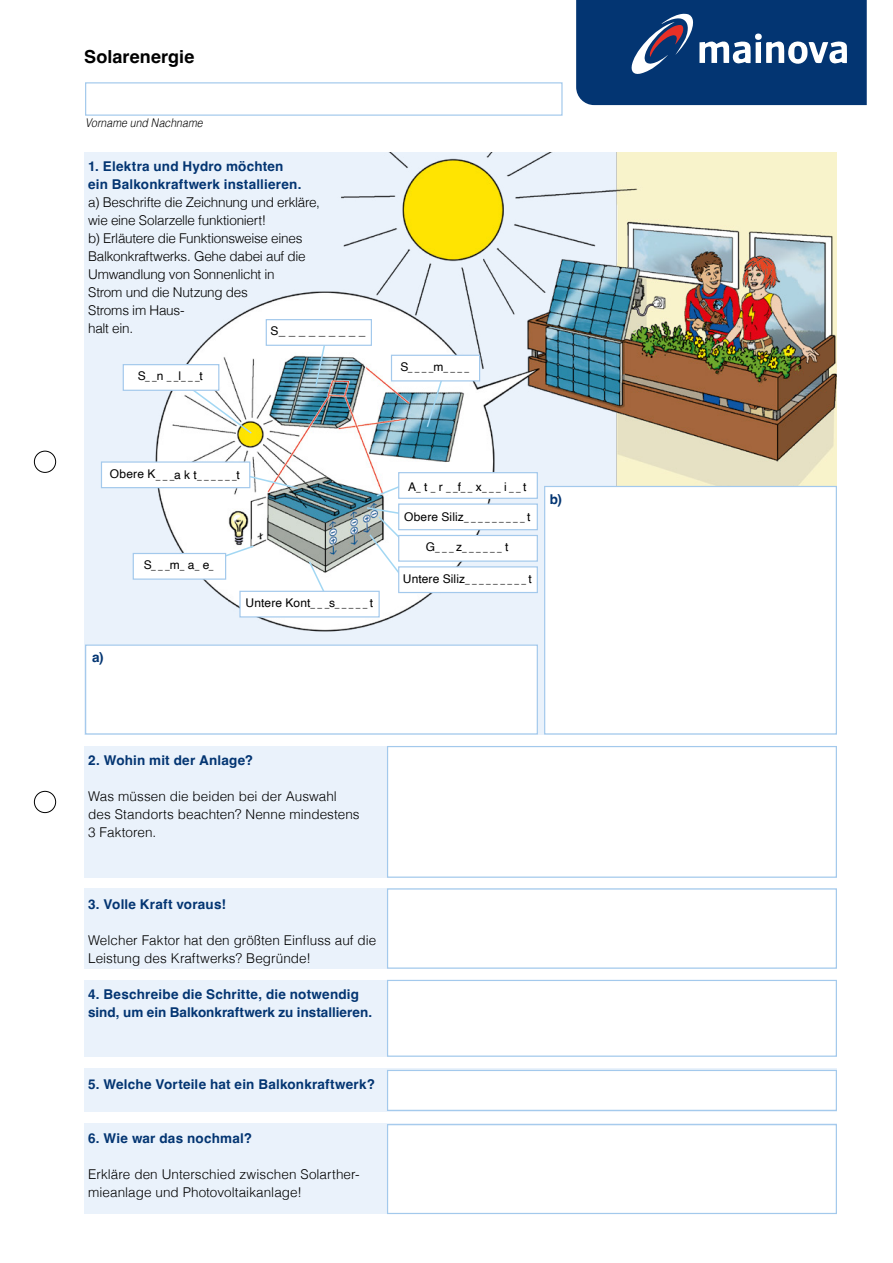
<style>
.page{position:relative;width:893px;height:1263px;background:#fff}
.page>*{position:absolute;margin:0;border:0;box-sizing:border-box;transform-origin:0 0}
.t1{font:700 18px "Helvetica";letter-spacing:.005em;color:#000}
.t2{font:300 13.5px/18px "Helvetica";letter-spacing:-.005em;color:#000}
.t3{font:700 13.5px/18px "Helvetica";letter-spacing:.015em;color:#033572}
.t4{font:12px "Helvetica";letter-spacing:.01em;color:#000}
.t5{font:italic 300 12px "Helvetica";letter-spacing:.005em;color:#000;scale:.87 1}
</style>
<div class="page">
<div style="left:85px;top:152px;width:752px;height:582px;background:#eaf2fb"></div>
<div style="left:85px;top:888px;width:752px;height:81px;background:#eaf2fb"></div>
<div style="left:85px;top:746px;width:752px;height:132px;background:#eaf2fb"></div>
<div style="left:85px;top:980px;width:752px;height:77px;background:#eaf2fb"></div>
<div style="left:85px;top:1069px;width:752px;height:43px;background:#eaf2fb"></div>
<div style="left:85px;top:1124px;width:752px;height:90px;background:#eaf2fb"></div>
<img style="left:112px;top:153px;width:725px;height:479px">
<div style="left:85px;top:82px;width:478px;height:34px;background:#fff;border:1px solid #a3c9ec"></div>
<div style="left:387px;top:746px;width:450px;height:132px;background:#fff;border:1px solid #a3c9ec"></div>
<div style="left:544px;top:486px;width:293px;height:248px;background:#fff;border:1px solid #a3c9ec"></div>
<div style="left:85px;top:644px;width:453px;height:90px;background:#fff;border:1px solid #a3c9ec"></div>
<div style="left:387px;top:980px;width:450px;height:77px;background:#fff;border:1px solid #a3c9ec"></div>
<div style="left:387px;top:1124px;width:450px;height:90px;background:#fff;border:1px solid #a3c9ec"></div>
<div style="left:387px;top:1070px;width:450px;height:41px;background:#fff;border:1px solid #a3c9ec"></div>
<div style="left:387px;top:888px;width:450px;height:81px;background:#fff;border:1px solid #a3c9ec"></div>
<svg style="left:183px;top:382px;width:70px;height:53px;background:#ecede5"></svg>
<svg style="left:247px;top:474px;width:52px;height:16px"></svg>
<svg style="left:365px;top:506px;width:46px;height:76px;background:#dee4e5"></svg>
<svg style="left:375px;top:481px;width:23px;height:17px"></svg>
<svg style="left:215px;top:544px;width:40px;height:17px"></svg>
<svg style="left:308px;top:560px;width:19px;height:31px"></svg>
<svg style="left:314px;top:346px;width:17px;height:42px"></svg>
<svg style="left:425px;top:381px;width:23px;height:48px"></svg>
<div style="left:391px;top:355px;width:89px;height:26px;background:#fff;border:1px solid #a3c9ec"></div>
<div style="left:266px;top:319px;width:106px;height:27px;background:#fff;border:1px solid #a3c9ec"></div>
<div style="left:123px;top:364px;width:96px;height:27px;background:#fff;border:1px solid #a3c9ec"></div>
<div style="left:133px;top:553px;width:93px;height:27px;background:#fff;border:1px solid #a3c9ec"></div>
<div style="left:239px;top:591px;width:141px;height:26px;background:#fff;border:1px solid #a3c9ec"></div>
<div style="left:398px;top:472px;width:140px;height:27px;background:#fff;border:1px solid #a3c9ec"></div>
<div style="left:101px;top:461px;width:149px;height:27px;background:#fff;border:1px solid #a3c9ec"></div>
<div style="left:398px;top:503px;width:140px;height:27px;background:#fff;border:1px solid #a3c9ec"></div>
<div style="left:398px;top:535px;width:140px;height:27px;background:#fff;border:1px solid #a3c9ec"></div>
<div style="left:398px;top:566px;width:140px;height:27px;background:#fff;border:1px solid #a3c9ec"></div>
<svg style="left:576px;top:0;width:291px;height:105px;background:#1a467d"></svg>
<div style="left:755px;top:34px;width:7px;height:6px;background:#fff;border-radius:50%"></div>
<div style="left:34px;top:451px;width:22px;height:22px;border:1px solid #000;border-radius:50%"></div>
<div style="left:34px;top:791px;width:22px;height:22px;border:1px solid #000;border-radius:50%"></div>
<h1 class="t1" style="left:84px;top:45px;width:112px">Solarenergie</h1>
<p class="t5" style="left:85px;top:112px;width:137px">Vorname und Nachname</p>
<p class="t3" style="left:88px;top:158px;width:215px">1. Elektra und Hydro möchten ein Balkonkraftwerk installieren.</p>
<p class="t2" style="left:88px;top:192px;width:233px">a) Beschrifte die Zeichnung und erkläre, wie eine Solarzelle funktioniert!<br>b) Erläutere die Funktionsweise eines<br>Balkonkraftwerks. Gehe dabei auf die<br>Umwandlung von Sonnenlicht in<br>Strom und die Nutzung des<br>Stroms im Haus-<br>halt ein.</p>
<p class="t4" style="left:271px;top:322px;width:97px">S_ _ _ _ _ _ _ _ _</p>
<p class="t4" style="left:138px;top:367px;width:67px">S_ _n _ _l_ _ _t</p>
<p class="t4" style="left:400px;top:358px;width:70px">S_ _ _ _m_ _ _ _</p>
<p class="t4" style="left:110px;top:465px;width:131px">Obere K_ _ _a k t_ _ _ _ _ _t</p>
<p class="t3" style="left:92px;top:650px;width:13px">a)</p>
<p class="t4" style="left:144px;top:556px;width:71px">S_ _ _m_ a_ e_</p>
<p class="t4" style="left:246px;top:594px;width:129px">Untere Kont_ _ _s_ _ _ _ _ t</p>
<p class="t4" style="left:404px;top:507px;width:128px">Obere Siliz_ _ _ _ _ _ _ _ _ t</p>
<p class="t4" style="left:426px;top:538px;width:84px">G_ _ _ z_ _ _ _ _ _ t</p>
<p class="t4" style="left:403px;top:569px;width:130px">Untere Siliz_ _ _ _ _ _ _ _ _ t</p>
<p class="t3" style="left:550px;top:491px;width:14px">b)</p>
<p class="t3" style="left:88px;top:752px;width:167px">2. Wohin mit der Anlage?</p>
<p class="t2" style="left:88px;top:786px;width:273px">Was müssen die beiden bei der Auswahl des Standorts beachten? Nenne mindestens<br>3 Faktoren.</p>
<p class="t3" style="left:88px;top:896px;width:139px">3. Volle Kraft voraus!</p>
<p class="t2" style="left:88px;top:930px;width:290px">Welcher Faktor hat den größten Einfluss auf die<br>Leistung des Kraftwerks? Begründe!</p>
<p class="t3" style="left:88px;top:986px;width:286px">4. Beschreibe die Schritte, die notwendig sind, um ein Balkonkraftwerk zu installieren.</p>
<p class="t3" style="left:88px;top:1076px;width:288px">5. Welche Vorteile hat ein Balkonkraftwerk?</p>
<p class="t3" style="left:88px;top:1130px;width:165px">6. Wie war das nochmal?</p>
<p class="t2" style="left:88px;top:1164px;width:273px">Erkläre den Unterschied zwischen Solarther&shy;mieanlage und Photovoltaikanlage!</p>
</div>
